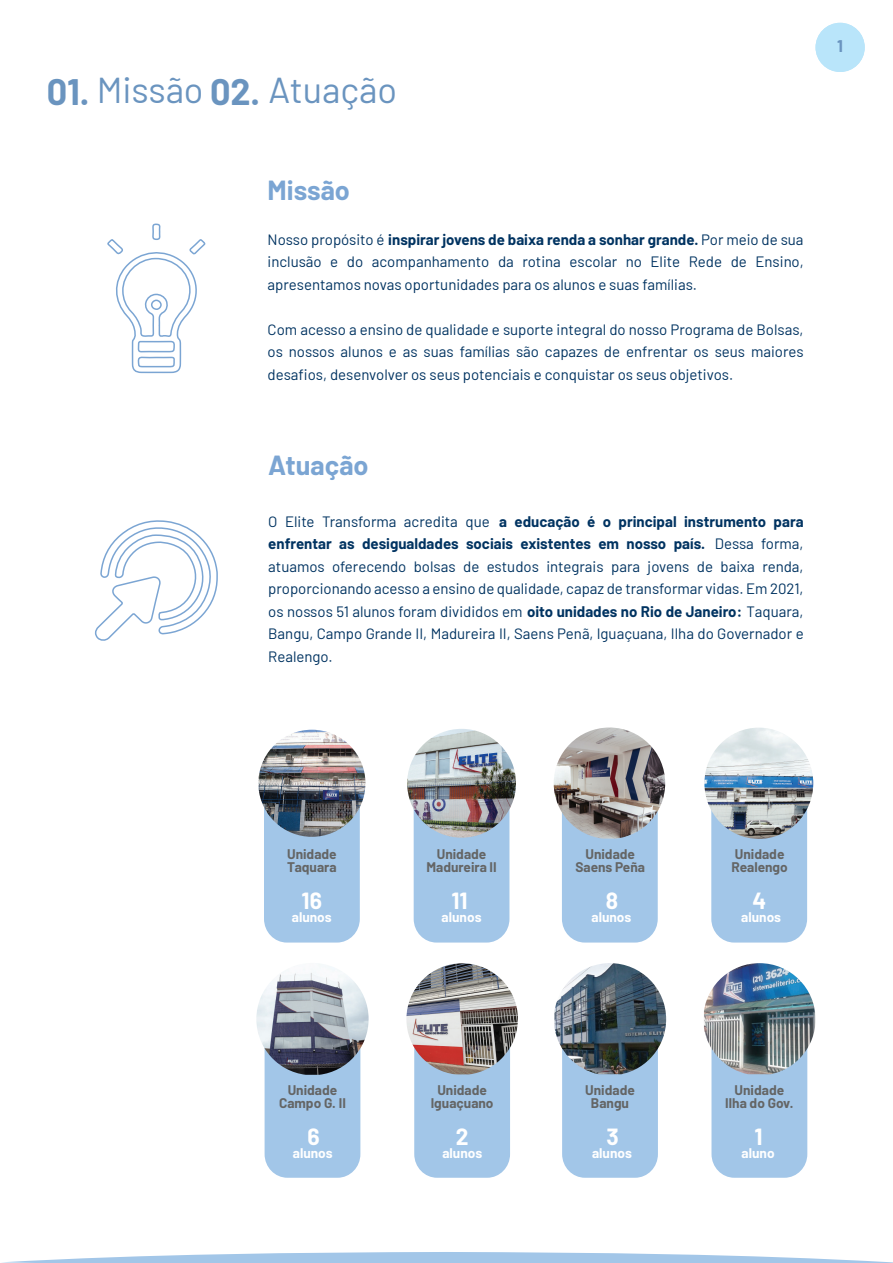
<style>
.page{position:relative;width:893px;height:1263px;background:#fff}
.page>*{position:absolute;margin:0;border:0;box-sizing:border-box;transform-origin:0 0}
.t1{font:36px "Barlow";color:#6a94bf}
.t2{font:700 27px "Barlow";color:#7ba5d3}
.t3{font:700 22.8px "Barlow";color:#fff}
.t4{font:700 16.5px "Barlow";color:#6a94bf}
.t5{font:15px/22.5px "Barlow";color:#003361;text-align:justify}
.t6{font:700 13.65px/13.4px "Barlow";color:#646565;text-align:center}
.t7{font:700 13.65px "Barlow";color:#fff}
.s1{font-weight:700}
</style>
<div class="page">
<svg style="left:95px;top:223px;width:123px;height:418px"></svg>
<svg style="left:2px;top:1252px;width:891px;height:11px"></svg>
<div style="left:562px;top:782px;width:96px;height:160px;background:#a2c6e8;border-radius:23px"></div>
<img style="left:554px;top:727px;width:111px;height:112px">
<div style="left:264px;top:782px;width:96px;height:160px;background:#a2c6e8;border-radius:23px"></div>
<div style="left:414px;top:782px;width:95px;height:160px;background:#a2c6e8;border-radius:23px"></div>
<img style="left:259px;top:730px;width:106px;height:107px;border-radius:52px">
<img style="left:407px;top:729px;width:109px;height:109px;border-radius:53px">
<div style="left:711px;top:782px;width:96px;height:160px;background:#a2c6e8;border-radius:23px"></div>
<img style="left:704px;top:728px;width:109px;height:111px">
<div style="left:265px;top:1018px;width:95px;height:160px;background:#a2c6e8;border-radius:23px"></div>
<div style="left:414px;top:1018px;width:96px;height:160px;background:#a2c6e8;border-radius:23px"></div>
<div style="left:562px;top:1018px;width:96px;height:160px;background:#a2c6e8;border-radius:23px"></div>
<div style="left:711px;top:1018px;width:96px;height:160px;background:#a2c6e8;border-radius:23px"></div>
<img style="left:406px;top:963px;width:112px;height:111px">
<img style="left:256px;top:964px;width:113px;height:111px">
<img style="left:555px;top:963px;width:111px;height:111px">
<img style="left:704px;top:963px;width:111px;height:111px">
<div style="left:815px;top:23px;width:50px;height:49px;background:#b9e5fa;border-radius:50%"></div>
<h1 class="t1" style="left:47px;top:64px;width:352px"><span class="s1">01.</span> Missão <span class="s1">02.</span> Atuação</h1>
<h2 class="t2" style="left:268px;top:171px;width:84px">Missão</h2>
<p class="t5" style="left:268px;top:227px;width:537px">Nosso propósito é <span class="s1">inspirar jovens de baixa renda a sonhar grande.</span> Por meio de sua inclusão e do acompanhamento da rotina escolar no Elite Rede de Ensino, apresentamos novas oportunidades para os alunos e suas famílias.</p>
<p class="t5" style="left:268px;top:317px;width:537px">Com acesso a ensino de qualidade e suporte integral do nosso Programa de Bolsas, os nossos alunos e as suas famílias são capazes de enfrentar os seus maiores desafios, desenvolver os seus potenciais e conquistar os seus objetivos.</p>
<h2 class="t2" style="left:268px;top:445px;width:102px">Atuação</h2>
<p class="t5" style="left:268px;top:509px;width:537px">O Elite Transforma acredita que <span class="s1">a educação é o principal instrumento para enfrentar as desigualdades sociais existentes em nosso país.</span> Dessa forma, atuamos oferecendo bolsas de estudos integrais para jovens de baixa renda, proporcionando acesso a ensino de qualidade, capaz de transformar vidas. Em 2021, os nossos 51 alunos foram divididos em <span class="s1">oito unidades no Rio de Janeiro:</span> Taquara, Bangu, Campo Grande II, Madureira II, Saens Penã, Iguaçuana, Ilha do Governador e Realengo.</p>
<p class="t4" style="left:837px;top:34px;width:7px">1</p>
<p class="t6" style="left:287px;top:846px;width:51px;text-align:left">Unidade<br>Taquara</p>
<p class="t6" style="left:426px;top:846px;width:72px">Unidade<br>Madureira II</p>
<p class="t6" style="left:731px;top:846px;width:58px;text-align:left">Unidade<br>Realengo</p>
<p class="t6" style="left:575px;top:846px;width:71px">Unidade<br>Saens Peña</p>
<h3 class="t3" style="left:302px;top:884px;width:22px">16</h3>
<p class="t7" style="left:292px;top:907px;width:41px">alunos</p>
<h3 class="t3" style="left:451px;top:884px;width:18px">11</h3>
<p class="t7" style="left:442px;top:907px;width:41px">alunos</p>
<h3 class="t3" style="left:606px;top:884px;width:14px">8</h3>
<p class="t7" style="left:591px;top:907px;width:41px">alunos</p>
<h3 class="t3" style="left:752px;top:884px;width:15px">4</h3>
<p class="t7" style="left:741px;top:907px;width:41px">alunos</p>
<p class="t6" style="left:279px;top:1082px;width:68px">Unidade<br>Campo G. II</p>
<p class="t6" style="left:431px;top:1082px;width:64px">Unidade<br>Iguaçuano</p>
<p class="t6" style="left:585px;top:1082px;width:51px">Unidade<br>Bangu</p>
<p class="t6" style="left:725px;top:1082px;width:70px">Unidade<br>Ilha do Gov.</p>
<h3 class="t3" style="left:307px;top:1120px;width:14px">6</h3>
<p class="t7" style="left:293px;top:1143px;width:41px">alunos</p>
<h3 class="t3" style="left:456px;top:1120px;width:14px">2</h3>
<p class="t7" style="left:442px;top:1143px;width:41px">alunos</p>
<h3 class="t3" style="left:606px;top:1120px;width:14px">3</h3>
<p class="t7" style="left:592px;top:1143px;width:41px">alunos</p>
<h3 class="t3" style="left:755px;top:1120px;width:10px">1</h3>
<p class="t7" style="left:742px;top:1143px;width:35px">aluno</p>
</div>
